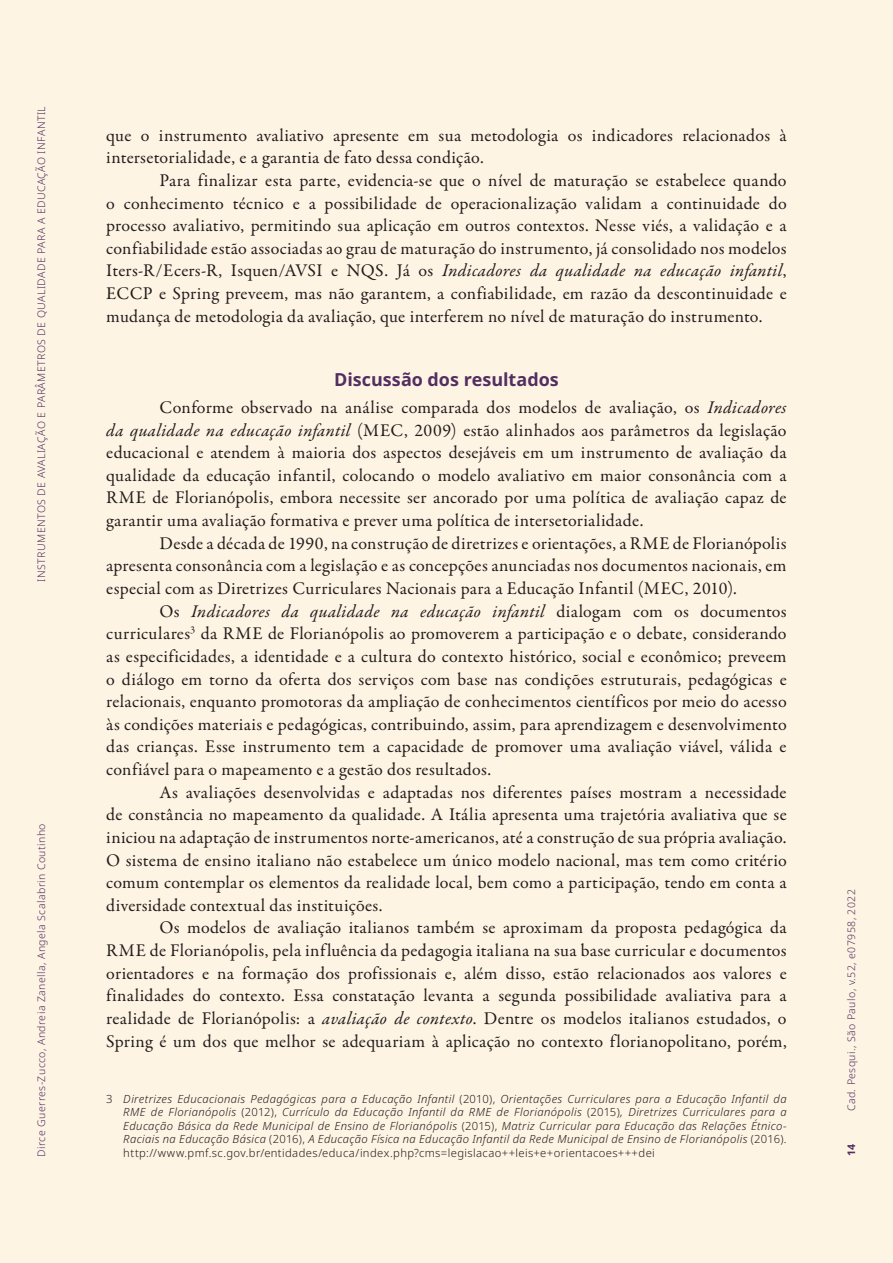
<style>
.page{position:relative;width:893px;height:1263px;background:#fef4e4}
.page>*{position:absolute;margin:0;border:0;box-sizing:border-box;transform-origin:0 0}
.Texto{font:18px/22.6px "Garamond Premr Pro";letter-spacing:.015em;color:#231f20;text-align:justify}
.subtitulo_1{font:700 18px "Noto Sans";color:#54316c}
.nota_rodapé{font:italic 300 11.25px/13.5px "Noto Sans";letter-spacing:.03em;color:#231f20;text-align:justify}
.t1{font:300 10.5px "Noto Sans";letter-spacing:.04em;color:#54316c}
.t2{font:700 10.5px "Noto Sans";color:#54316c}
.s1{font-style:italic}
.s2{font-style:normal}
</style>
<div class="page">
<p class="t1" style="left:34px;top:582px;width:477px;rotate:-90deg">INSTRUMENTOS DE AVALIAÇÃO E PARÂMETROS DE QUALIDADE PARA A EDUCAÇÃO INFANTIL</p>
<p class="t1" style="left:34px;top:1157px;width:335px;rotate:-90deg">Dirce Guerres-Zucco, Andreia Zanella, Angela Scalabrin Coutinho</p>
<p class="Texto" style="left:106px;top:124px;width:682px">que o instrumento avaliativo apresente em sua metodologia os indicadores relacionados à intersetorialidade, e a garantia de fato dessa condição.</p>
<p class="Texto" style="left:106px;top:169px;width:682px;text-indent:53px">Para finalizar esta parte, evidencia-se que o nível de maturação se estabelece quando o conhecimento técnico e a possibilidade de operacionalização validam a continuidade do processo avaliativo, permitindo sua aplicação em outros contextos. Nesse viés, a validação e a confiabilidade estão associadas ao grau de maturação do instrumento, já consolidado nos modelos Iters-R/Ecers-R, Isquen/AVSI e NQS. Já os <span class="s1">Indicadores da qualidade na educação infantil</span>, ECCP e Spring preveem, mas não garantem, a confiabilidade, em razão da descontinuidade e mudança de metodologia da avaliação, que interferem no nível de maturação do instrumento.</p>
<p class="subtitulo_1" style="left:334px;top:367px;width:226px">Discussão dos resultados</p>
<p class="Texto" style="left:106px;top:396px;width:682px;text-indent:53px">Conforme observado na análise comparada dos modelos de avaliação, os <span class="s1">Indicadores da qualidade na educação infantil</span> (MEC, 2009) estão alinhados aos parâmetros da legislação educacional e atendem à maioria dos aspectos desejáveis em um instrumento de avaliação da qualidade da educação infantil, colocando o modelo avaliativo em maior consonância com a RME de Florianópolis, embora necessite ser ancorado por uma política de avaliação capaz de garantir uma avaliação formativa e prever uma política de intersetorialidade.</p>
<p class="Texto" style="left:106px;top:532px;width:682px;text-indent:53px">Desde a década de 1990, na construção de diretrizes e orientações, a RME de Florianópolis apresenta consonância com a legislação e as concepções anunciadas nos documentos nacionais, em especial com as Diretrizes Curriculares Nacionais para a Educação Infantil (MEC, 2010).</p>
<p class="Texto" style="left:106px;top:600px;width:682px;text-indent:53px">Os <span class="s1">Indicadores da qualidade na educação infantil</span> dialogam com os documentos curriculares<sup>3</sup> da RME de Florianópolis ao promoverem a participação e o debate, considerando as especificidades, a identidade e a cultura do contexto histórico, social e econômico; preveem o diálogo em torno da oferta dos serviços com base nas condições estruturais, pedagógicas e relacionais, enquanto promotoras da ampliação de conhecimentos científicos por meio do acesso às condições materiais e pedagógicas, contribuindo, assim, para aprendizagem e desenvolvimento das crianças. Esse instrumento tem a capacidade de promover uma avaliação viável, válida e confiável para o mapeamento e a gestão dos resultados.</p>
<p class="Texto" style="left:106px;top:781px;width:682px;text-indent:53px">As avaliações desenvolvidas e adaptadas nos diferentes países mostram a necessidade de constância no mapeamento da qualidade. A Itália apresenta uma trajetória avaliativa que se iniciou na adaptação de instrumentos norte-americanos, até a construção de sua própria avaliação.<br>O sistema de ensino italiano não estabelece um único modelo nacional, mas tem como critério comum contemplar os elementos da realidade local, bem como a participação, tendo em conta a diversidade contextual das instituições.</p>
<p class="Texto" style="left:106px;top:917px;width:682px;text-indent:53px">Os modelos de avaliação italianos também se aproximam da proposta pedagógica da RME de Florianópolis, pela influência da pedagogia italiana na sua base curricular e documentos orientadores e na formação dos profissionais e, além disso, estão relacionados aos valores e finalidades do contexto. Essa constatação levanta a segunda possibilidade avaliativa para a realidade de Florianópolis: a <span class="s1">avaliação de contexto</span>. Dentre os modelos italianos estudados, o Spring é um dos que melhor se adequariam à aplicação no contexto florianopolitano, porém,</p>
<p class="nota_rodapé" style="left:123px;top:1092px;width:665px;text-indent:-17px"><span class="s2">3</span> Diretrizes Educacionais Pedagógicas para a Educação Infantil <span class="s2">(2010),</span> Orientações Curriculares para a Educação Infantil da RME de Florianópolis <span class="s2">(2012),</span> Currículo da Educação Infantil da RME de Florianópolis <span class="s2">(2015)</span>, Diretrizes Curriculares para a Educação Básica da Rede Municipal de Ensino de Florianópolis <span class="s2">(2015),</span> Matriz Curricular para Educação das Relações Étnico-Raciais na Educação Básica <span class="s2">(2016),</span> A Educação Física na Educação Infantil da Rede Municipal de Ensino de Florianópolis <span class="s2">(2016). http://www.pmf.sc.gov.br/entidades/educa/index.php?cms=legislacao++leis+e+orientacoes+++dei</span></p>
<p class="t1" style="left:844px;top:1111px;width:224px;rotate:-90deg">Cad. Pesqui., São Paulo, v.52, e07958, 2022</p>
<p class="t2" style="left:844px;top:1155px;width:14px;rotate:-90deg">14</p>
</div>
